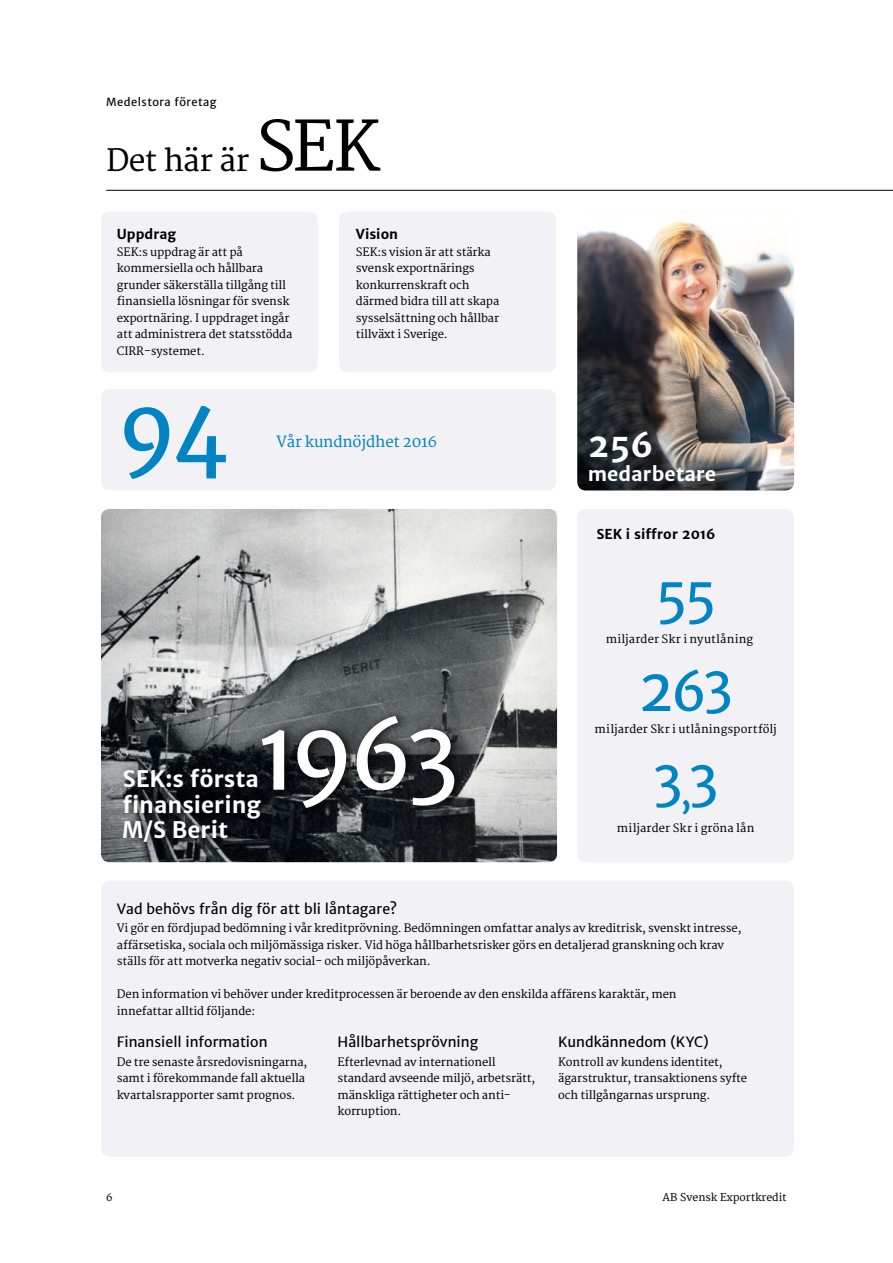
<style>
.page{position:relative;width:893px;height:1263px;background:#fff}
.page>*{position:absolute;margin:0;border:0;box-sizing:border-box;transform-origin:0 0}
.t1{font:96px "Merriweather Sans";color:#fff}
.t2{font:88.5px "Merriweather Sans";color:#0084c3}
.t3{font:67.5px "Merriweather";color:#000}
.t4{font:54px "Merriweather Sans";color:#0084c3}
.t5{font:700 33px "Merriweather Sans";color:#fff}
.t6{font:30px "Merriweather";letter-spacing:-.025em;color:#000}
.t7{font:700 22.5px/25.5px "Merriweather Sans";color:#fff;text-align:justify}
.t8{font:700 19.5px "Merriweather Sans";color:#fff}
.t9{font:15px "Merriweather";letter-spacing:-.01em;color:#0084c3}
.t10{font:14.25px "Merriweather Sans";letter-spacing:.005em;color:#000}
.t11{font:700 13.5px "Merriweather Sans";color:#000}
.t12{font:11.25px/16.5px "Merriweather";letter-spacing:-.01em;color:#000}
.t13{font:11.25px "Merriweather";letter-spacing:.015em;color:#000}
.t14{font:11.25px "Merriweather";letter-spacing:.02em;color:#000}
.t15{font:11.25px "Merriweather Sans";letter-spacing:.04em;color:#000}
.t16{font:10.5px "Merriweather";color:#000}
.s1{font-size:58.5px}
</style>
<div class="page">
<div style="left:101px;top:212px;width:217px;height:160px;background:#f2f1f5;border-radius:9px"></div>
<div style="left:339px;top:211px;width:217px;height:161px;background:#f2f1f5;border-radius:9px"></div>
<hr style="left:106px;top:190px;width:787px;height:1px;background:#000">
<img style="left:101px;top:509px;width:456px;height:353px">
<div style="left:119px;top:760px;width:155px;height:90px;background:#000;opacity:.75"></div>
<div style="left:577px;top:509px;width:217px;height:353px;background:#f2f1f5;border-radius:9px"></div>
<img style="left:577px;top:221px;width:217px;height:269px">
<div style="left:258px;top:707px;width:210px;height:109px;background:#000;opacity:.75"></div>
<div style="left:101px;top:389px;width:455px;height:101px;background:#f2f1f5;border-radius:9px"></div>
<div style="left:101px;top:881px;width:693px;height:276px;background:#f2f1f5;border-radius:9px"></div>
<p class="t15" style="left:106px;top:95px;width:112px">Medelstora företag</p>
<h3 class="t6" style="left:106px;top:143px;width:144px">Det här är</h3>
<h3 class="t3" style="left:256px;top:107px;width:125px">SEK</h3>
<p class="t11" style="left:117px;top:226px;width:61px">Uppdrag</p>
<p class="t12" style="left:117px;top:244px;width:177px">SEK:s uppdrag är att på kommersiella och hållbara grunder säkerställa tillgång till finansiella lösningar för svensk exportnäring. I uppdraget ingår att administrera det statsstödda<br>CIRR-systemet.</p>
<p class="t11" style="left:356px;top:226px;width:44px">Vision</p>
<p class="t12" style="left:356px;top:244px;width:145px">SEK:s vision är att stärka svensk exportnärings konkurrenskraft och därmed bidra till att skapa sysselsättning och hållbar tillväxt i Sverige.</p>
<h2 class="t2" style="left:117px;top:376px;width:114px">94</h2>
<h3 class="t9" style="left:277px;top:433px;width:162px">Vår kundnöjdhet 2016</h3>
<h1 class="t1" style="left:256px;top:696px;width:205px">1963</h1>
<h3 class="t7" style="left:123px;top:767px;width:140px">SEK:s första finansiering M/S Berit</h3>
<h3 class="t5" style="left:588px;top:424px;width:67px">256</h3>
<h3 class="t8" style="left:588px;top:462px;width:130px">medarbetare</h3>
<p class="t11" style="left:596px;top:526px;width:121px">SEK i siffror 2016</p>
<h3 class="t4" style="left:655px;top:562px;width:63px">55</h3>
<p class="t14" style="left:606px;top:632px;width:149px">miljarder Skr i nyutlåning</p>
<h3 class="t4" style="left:638px;top:655px;width:96px"><span class="s1">2</span>63</h3>
<p class="t13" style="left:595px;top:723px;width:184px">miljarder Skr i utlåningsportfölj</p>
<h3 class="t4" style="left:652px;top:746px;width:68px">3<sub>,</sub>3</h3>
<p class="t13" style="left:617px;top:821px;width:139px">miljarder Skr i gröna lån</p>
<p class="t10" style="left:117px;top:900px;width:282px">Vad behövs från dig för att bli låntagare?</p>
<p class="t12" style="left:117px;top:921px;width:626px">Vi gör en fördjupad bedömning i vår kreditprövning. Bedömningen omfattar analys av kreditrisk, svenskt intresse, affärsetiska, sociala och miljömässiga risker. Vid höga hållbarhetsrisker görs en detaljerad granskning och krav ställs för att motverka negativ social- och miljöpåverkan.</p>
<p class="t12" style="left:117px;top:987px;width:561px">Den information vi behöver under kreditprocessen är beroende av den enskilda affärens karaktär, men innefattar alltid följande:</p>
<p class="t10" style="left:117px;top:1033px;width:152px">Finansiell information</p>
<p class="t12" style="left:117px;top:1054px;width:192px">De tre senaste årsredovisningarna, samt i förekommande fall aktuella kvartalsrapporter samt prognos.</p>
<p class="t10" style="left:337px;top:1033px;width:142px">Hållbarhetsprövning</p>
<p class="t12" style="left:337px;top:1054px;width:199px">Efterlevnad av internationell standard avseende miljö, arbetsrätt, mänskliga rättigheter och anti&shy;korruption.</p>
<p class="t10" style="left:558px;top:1033px;width:152px">Kundkännedom (KYC)</p>
<p class="t12" style="left:558px;top:1054px;width:190px">Kontroll av kundens identitet, ägarstruktur, transaktionens syfte och tillgångarnas ursprung.</p>
<p class="t16" style="left:106px;top:1191px;width:8px">6</p>
<p class="t16" style="left:662px;top:1191px;width:126px">AB Svensk Exportkredit</p>
</div>
